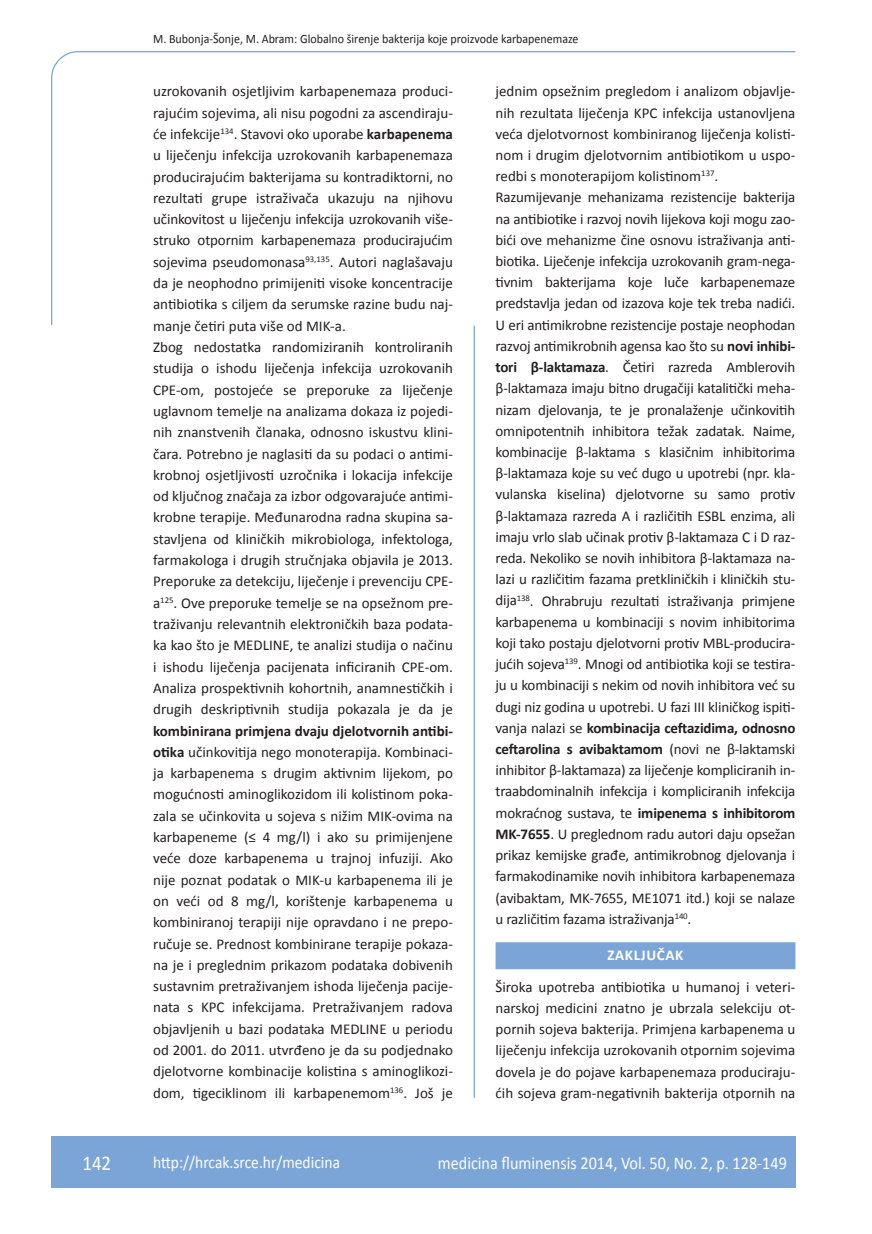
<style>
.page{position:relative;width:872px;height:1234px;background:#fff}
.page>*{position:absolute;margin:0;border:0;box-sizing:border-box;transform-origin:0 0}
.t1{font:21px "Calibri";color:#fff;scale:.9 1}
.t2{font:18px "Calibri";color:#fff;scale:.9 1}
.t3{font:17.25px "Calibri";color:#fff;scale:.9 1}
.t4{font:15px/21.3px "Calibri";letter-spacing:-.01em;color:#231f20}
.t5{font:700 15px "Calibri";letter-spacing:.04em;color:#fff}
.t6{font:12.75px "Calibri";color:#231f20;scale:.94 1}
.s1{font-weight:700}
</style>
<div class="page">
<svg style="left:51px;top:51px;width:745px;height:274px"></svg>
<hr style="left:473px;top:325px;width:2px;height:772px;background:#7ca5d7">
<div style="left:51px;top:1135px;width:744px;height:51px;background:#7ca5d7"></div>
<div style="left:495px;top:942px;width:300px;height:27px;background:#7ca5d7"></div>
<p class="t6" style="left:153px;top:30px;width:454px">M. Bubonja-Šonje, M. Abram: Globalno širenje bakterija koje proizvode karbapenemaze</p>
<p class="t4" style="left:153px;top:80px;width:301px">uzrokovanih osjetljivim karbapenemaza produci&shy;rajućim sojevima, ali nisu pogodni za ascendiraju&shy;će infekcije<sup>134</sup>. Stavovi oko uporabe <span class="s1">karbapenema </span>u liječenju infekcija uzrokovanih karbapenemaza producirajućim bakterijama su kontradiktorni, no rezultati grupe istraživača ukazuju na njihovu učinkovitost u liječenju infekcija uzrokovanih više&shy;struko otpornim karbapenemaza producirajućim sojevima pseudomonasa<sup>93,135</sup>. Autori naglašavaju da je neophodno primijeniti visoke koncentracije antibiotika s ciljem da serumske razine budu naj&shy;manje četiri puta više od MIK-a.<br>Zbog nedostatka randomiziranih kontroliranih studija o ishodu liječenja infekcija uzrokovanih CPE-om, postojeće se preporuke za liječenje uglavnom temelje na analizama dokaza iz pojedi&shy;nih znanstvenih članaka, odnosno iskustvu klini&shy;čara. Potrebno je naglasiti da su podaci o antimi&shy;krobnoj osjetljivosti uzročnika i lokacija infekcije od ključnog značaja za izbor odgovarajuće antimi&shy;krobne terapije. Međunarodna radna skupina sa&shy;stavljena od kliničkih mikrobiologa, infektologa, farmakologa i drugih stručnjaka objavila je 2013.<br>Preporuke za detekciju, liječenje i prevenciju CPE&shy;a<sup>125</sup>. Ove preporuke temelje se na opsežnom pre&shy;traživanju relevantnih elektroničkih baza podata&shy;ka kao što je MEDLINE, te analizi studija o načinu i ishodu liječenja pacijenata inficiranih CPE-om.<br>Analiza prospektivnih kohortnih, anamnestičkih i drugih deskriptivnih studija pokazala je da je</p>
<p class="t4" style="left:153px;top:719px;width:301px;text-align:justify"><span class="s1">kombinirana primjena dvaju djelotvornih antibi&shy;otika</span> učinkovitija nego monoterapija. Kombinaci&shy;ja karbapenema s drugim aktivnim lijekom, po mogućnosti aminoglikozidom ili kolistinom poka&shy;zala se učinkovita u sojeva s nižim MIK-ovima na karbapeneme (≤ 4 mg/l) i ako su primijenjene veće doze karbapenema u trajnoj infuziji. Ako nije poznat podatak o MIK-u karbapenema ili je on veći od 8 mg/l, korištenje karbapenema u kombiniranoj terapiji nije opravdano i ne prepo&shy;ručuje se. Prednost kombinirane terapije pokaza&shy;na je i preglednim prikazom podataka dobivenih sustavnim pretraživanjem ishoda liječenja pacije&shy;nata s KPC infekcijama. Pretraživanjem radova objavljenih u bazi podataka MEDLINE u periodu od 2001. do 2011. utvrđeno je da su podjednako djelotvorne kombinacije kolistina s aminoglikozi&shy;dom, tigeciklinom ili karbapenemom<sup>136</sup>. Još je</p>
<p class="t4" style="left:495px;top:80px;width:301px">jednim opsežnim pregledom i analizom objavlje&shy;nih rezultata liječenja KPC infekcija ustanovljena veća djelotvornost kombiniranog liječenja kolisti&shy;nom i drugim djelotvornim antibiotikom u uspo&shy;redbi s monoterapijom kolistinom<sup>137</sup>.<br>Razumijevanje mehanizama rezistencije bakterija na antibiotike i razvoj novih lijekova koji mogu zao&shy;bići ove mehanizme čine osnovu istraživanja anti&shy;biotika. Liječenje infekcija uzrokovanih gram-nega&shy;tivnim bakterijama koje luče karbapenemaze predstavlja jedan od izazova koje tek treba nadići.<br>U eri antimikrobne rezistencije postaje neophodan razvoj antimikrobnih agensa kao što su <span class="s1">novi inhibi&shy;tori β-laktamaza</span>. Četiri razreda Amblerovih β-laktamaza imaju bitno drugačiji katalitički meha&shy;nizam djelovanja, te je pronalaženje učinkovitih omnipotentnih inhibitora težak zadatak. Naime, kombinacije β-laktama s klasičnim inhibitorima β-laktamaza koje su već dugo u upotrebi (npr. kla&shy;vulanska kiselina) djelotvorne su samo protiv β-laktamaza razreda A i različitih ESBL enzima, ali imaju vrlo slab učinak protiv β-laktamaza C i D raz&shy;reda. Nekoliko se novih inhibitora β-laktamaza na&shy;lazi u različitim fazama pretkliničkih i kliničkih stu&shy;dija<sup>138</sup>. Ohrabruju rezultati istraživanja primjene karbapenema u kombinaciji s novim inhibitorima koji tako postaju djelotvorni protiv MBL-producira&shy;jućih sojeva<sup>139</sup>. Mnogi od antibiotika koji se testira&shy;ju u kombinaciji s nekim od novih inhibitora već su dugi niz godina u upotrebi. U fazi III kliničkog ispiti&shy;vanja nalazi se <span class="s1">kombinacija ceftazidima, odnosno ceftarolina s avibaktamom</span> (novi ne β-laktamski inhibitor β-laktamaza) za liječenje kompliciranih in&shy;traabdominalnih infekcija i kompliciranih infekcija mokraćnog sustava, te <span class="s1">imipenema s inhibitorom MK-7655</span>. U preglednom radu autori daju opsežan prikaz kemijske građe, antimikrobnog djelovanja i farmakodinamike novih inhibitora karbapenemaza (avibaktam, MK-7655, ME1071 itd.) koji se nalaze u različitim fazama istraživanja<sup>140</sup>.</p>
<p class="t5" style="left:607px;top:945px;width:77px">ZAKLJUČAK</p>
<p class="t4" style="left:495px;top:975px;width:301px;text-align:justify">Široka upotreba antibiotika u humanoj i veteri&shy;narskoj medicini znatno je ubrzala selekciju ot&shy;pornih sojeva bakterija. Primjena karbapenema u liječenju infekcija uzrokovanih otpornim sojevima dovela je do pojave karbapenemaza produciraju&shy;ćih sojeva gram-negativnih bakterija otpornih na</p>
<h1 class="t1" style="left:82px;top:1149px;width:33px">142</h1>
<p class="t3" style="left:153px;top:1150px;width:209px">http://hrcak.srce.hr/medicina</p>
<p class="t2" style="left:438px;top:1151px;width:389px">medicina fluminensis 2014, Vol. 50, No. 2, p. 128-149</p>
</div>
